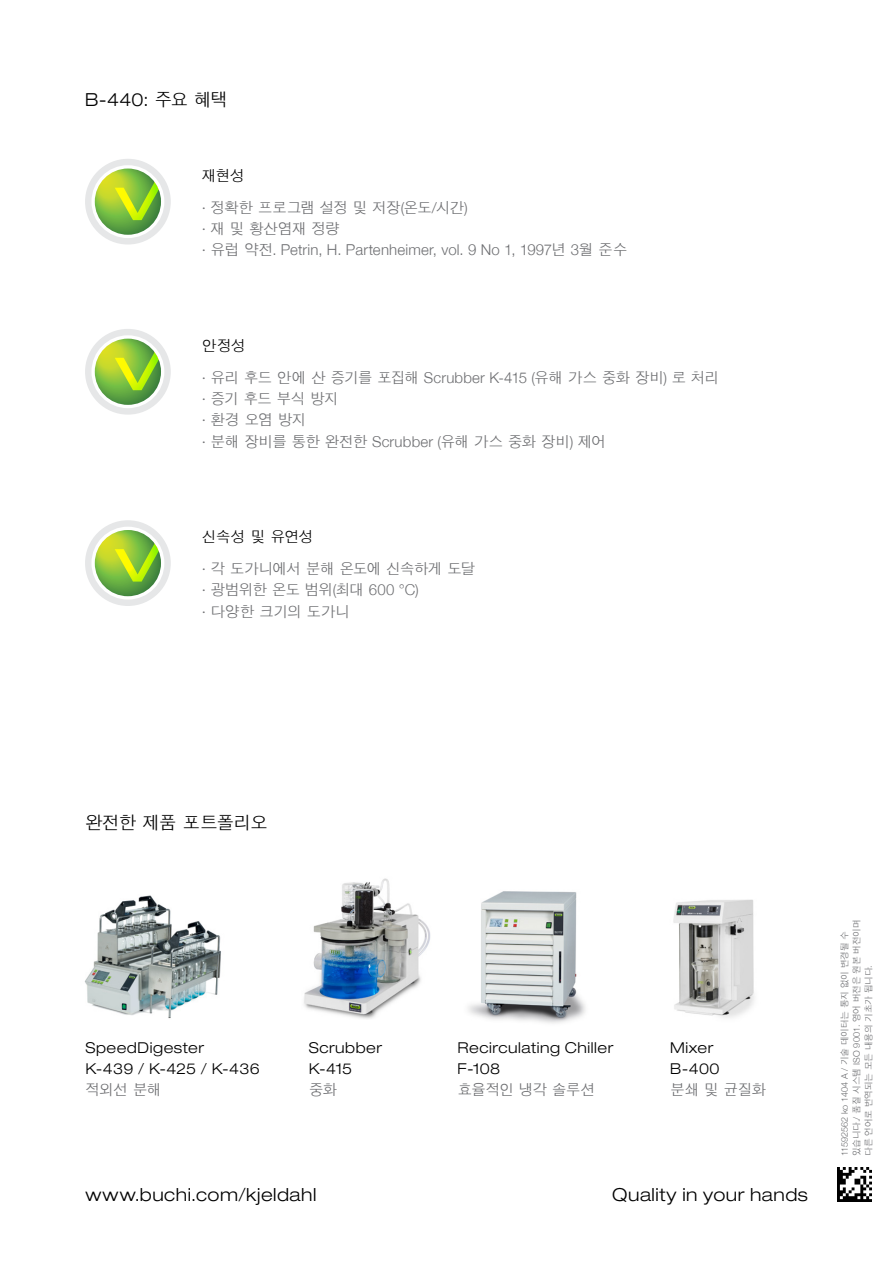
<style>
.page{position:relative;width:893px;height:1263px;background:#fff}
.page>*{position:absolute;margin:0;border:0;box-sizing:border-box;transform-origin:0 0}
.EN_Title{font:300 expanded 18px "Helvetica Neue LT Std";letter-spacing:.03em;color:#000}
.KO_Title{font:300 18px "Buchi";letter-spacing:-.08em;color:#000}
.t1{font:300 15px "Buchi";letter-spacing:-.04em;color:#6d6e71}
.t2{font:300 expanded 15px/21.3px "Helvetica Neue LT Std";letter-spacing:.035em;color:#000}
.t3{font:300 15px "Buchi";letter-spacing:.01em;color:#6d6e71}
.t4{font:300 15px "Buchi";letter-spacing:-.08em;color:#6d6e71}
.t5{font:300 15px "Buchi";letter-spacing:-.07em;color:#6d6e71}
.t6{font:300 15px "Buchi";letter-spacing:-.075em;color:#6d6e71}
.KO_Title_small_down{font:300 15px "Buchi";letter-spacing:-.05em;color:#000}
.KO_Barcode{font:300 9px/12px "Buchi";letter-spacing:-.05em;color:#6d6e71}
.s1{font-family:"Buchi";font-stretch:normal}
.s2{font-family:"Helvetica Neue LT Std"}
.s3{font-family:"Buchi";font-stretch:normal;color:#6d6e71}
</style>
<div class="page">
<div style="left:85px;top:159px;width:86px;height:85px;background:#e6e7e8;border-radius:50%"></div>
<svg style="left:91px;top:165px;width:73px;height:73px"></svg>
<svg style="left:95px;top:169px;width:66px;height:66px"></svg>
<svg style="left:110px;top:168px;width:51px;height:67px;background:#9bc852"></svg>
<div style="left:85px;top:329px;width:86px;height:86px;background:#e6e7e8;border-radius:50%"></div>
<svg style="left:91px;top:335px;width:73px;height:73px"></svg>
<svg style="left:95px;top:339px;width:66px;height:66px"></svg>
<svg style="left:110px;top:338px;width:51px;height:67px;background:#9bc852"></svg>
<div style="left:85px;top:520px;width:86px;height:86px;background:#e6e7e8;border-radius:50%"></div>
<svg style="left:91px;top:527px;width:73px;height:72px"></svg>
<svg style="left:95px;top:530px;width:66px;height:66px"></svg>
<svg style="left:110px;top:530px;width:51px;height:66px;background:#9ac74f"></svg>
<img style="left:838px;top:1167px;width:34px;height:34px">
<img style="left:85px;top:895px;width:136px;height:124px">
<img style="left:304px;top:878px;width:127px;height:141px">
<img style="left:468px;top:891px;width:118px;height:133px">
<img style="left:673px;top:899px;width:81px;height:119px">
<p class="EN_Title" style="left:85px;top:89px;width:145px">B-440: <span class="s1">주요 혜택</span></p>
<p class="KO_Title_small_down" style="left:202px;top:167px;width:45px">재현성</p>
<p class="t4" style="left:202px;top:199px;width:267px"><span class="s2">∙</span> 정확한 프로그램 설정 및 저장(온도/시간)</p>
<p class="t1" style="left:202px;top:220px;width:139px"><span class="s2">∙</span> 재 및 황산염재 정량</p>
<p class="t3" style="left:202px;top:241px;width:427px"><span class="s2">∙</span> 유럽 약전. Petrin, H. Partenheimer, vol. 9 No 1, 1997년 3월 준수</p>
<p class="KO_Title_small_down" style="left:202px;top:337px;width:46px">안정성</p>
<p class="t1" style="left:202px;top:369px;width:519px"><span class="s2">∙</span> 유리 후드 안에 산 증기를 포집해 Scrubber K-415 (유해 가스 중화 장비) 로 처리</p>
<p class="t1" style="left:202px;top:390px;width:138px"><span class="s2">∙</span> 증기 후드 부식 방지</p>
<p class="t1" style="left:202px;top:411px;width:106px"><span class="s2">∙</span> 환경 오염 방지</p>
<p class="t1" style="left:202px;top:433px;width:406px"><span class="s2">∙</span> 분해 장비를 통한 완전한 Scrubber (유해 가스 중화 장비) 제어</p>
<p class="KO_Title_small_down" style="left:202px;top:528px;width:113px">신속성 및 유연성</p>
<p class="t5" style="left:202px;top:560px;width:275px"><span class="s2">∙</span> 각 도가니에서 분해 온도에 신속하게 도달</p>
<p class="t6" style="left:202px;top:581px;width:218px"><span class="s2">∙</span> 광범위한 온도 범위(최대 600 °C)</p>
<p class="t1" style="left:202px;top:603px;width:150px"><span class="s2">∙</span> 다양한 크기의 도가니</p>
<p class="KO_Title" style="left:85px;top:812px;width:185px">완전한 제품 포트폴리오</p>
<p class="t2" style="left:85px;top:1036px;width:176px">SpeedDigester<br>K-439 / K-425 / K-436 <span class="s3">적외선 분해</span></p>
<p class="t2" style="left:309px;top:1036px;width:75px">Scrubber<br>K-415 <span class="s3">중화</span></p>
<p class="t2" style="left:458px;top:1036px;width:157px">Recirculating Chiller<br>F-108<br><span class="s3">효율적인 냉각 솔루션</span></p>
<p class="t2" style="left:670px;top:1036px;width:98px">Mixer<br>B-400<br><span class="s3">분쇄 및 균질화</span></p>
<p class="EN_Title" style="left:86px;top:1184px;width:232px">www.buchi.com/kjeldahl</p>
<p class="EN_Title" style="left:612px;top:1184px;width:197px">Quality in your hands</p>
<p class="KO_Barcode" style="left:839px;top:1156px;width:239px;rotate:-90deg">11592562 ko 1404 A / 기술 데이터는 통지 없이 변경될 수 있습니다./ 품질 시스템 ISO 9001. 영어 버전은 원본 버전이며 다른 언어로 번역되는 모든 내용의 기초가 됩니다.</p>
</div>
